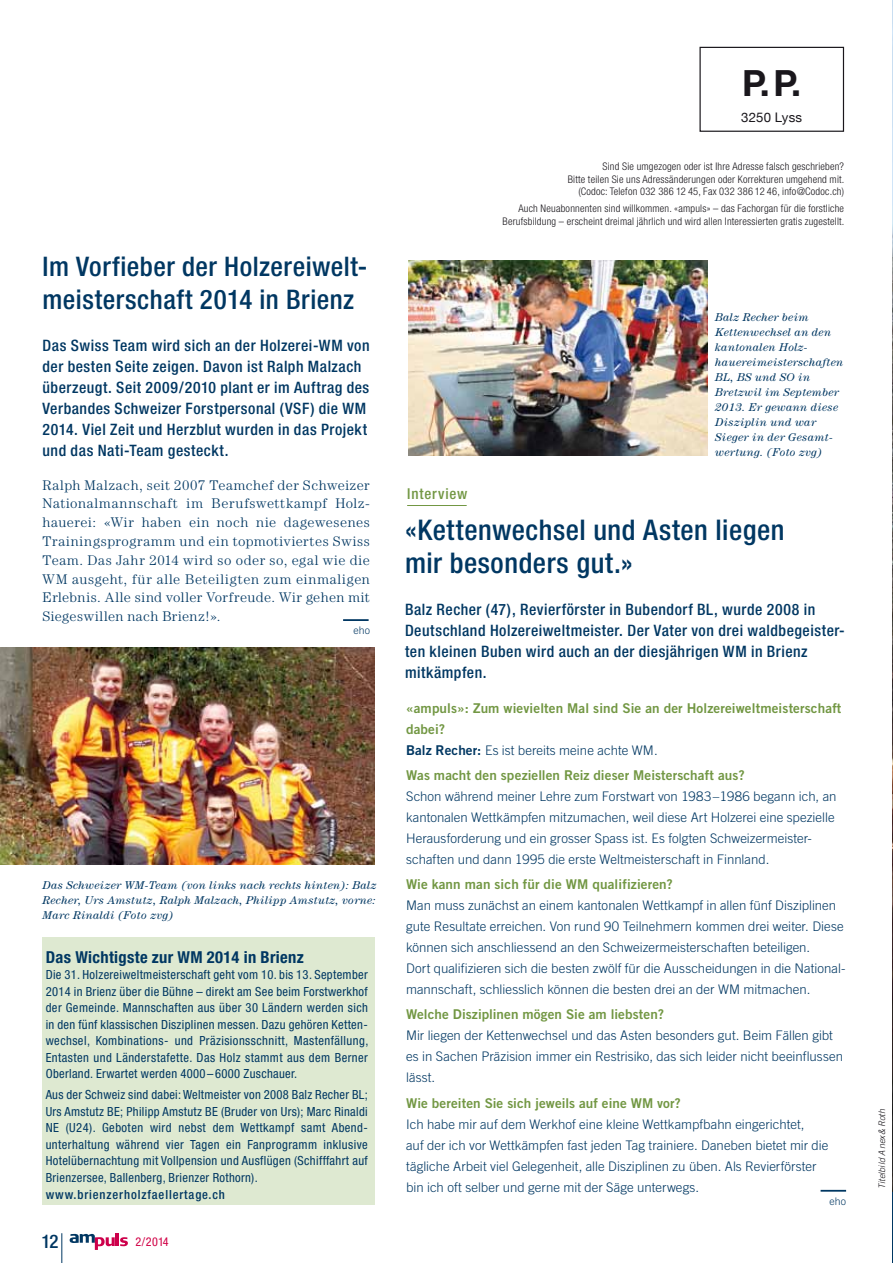
<style>
.page{position:relative;width:893px;height:1263px;background:#fff}
.page>*{position:absolute;margin:0;border:0;box-sizing:border-box;transform-origin:0 0}
.t1{font:700 36px "Helvetica Neue";color:#1a171c}
.t2{font:500 condensed 28.5px/33px "Helvetica Neue";letter-spacing:.02em;color:#003762}
.t3{font:500 condensed 27px/33px "Helvetica Neue";letter-spacing:.02em;color:#003762}
.t4{font:500 condensed 18.75px "Helvetica Neue";color:#003762}
.t5{font:700 condensed 16.5px "Helvetica Neue";letter-spacing:.02em;color:#003762}
.t6{font:500 condensed 15.75px/21px "Helvetica Neue";letter-spacing:.03em;color:#003762}
.t7{font:500 condensed 15px "Helvetica Neue";letter-spacing:.055em;color:#729743}
.t8{font:300 13.95px/18.8px "Century";letter-spacing:.025em;color:#003762;text-align:justify}
.t9{font:13.5px/21px "Trade Gothic Bold Two";letter-spacing:.01em;color:#729743}
.t10{font:300 13.2px/21px "Trade Gothic";color:#003762}
.t11{font:13.2px "Helvetica Neue";letter-spacing:.015em;color:#1a171c}
.t12{font:condensed 12.6px/16.5px "Helvetica Neue";letter-spacing:.025em;color:#003762;text-align:justify}
.t13{font:500 condensed 12.6px "Helvetica Neue";letter-spacing:.07em;color:#003762}
.t14{font:condensed 12.15px "Helvetica Neue";color:#d10046}
.t15{font:italic 11.25px/15px "Century";letter-spacing:.025em;color:#003762}
.t16{font:300 condensed 10.5px/12.8px "Helvetica Neue";letter-spacing:.02em;color:#1a171c;text-align:right}
.t17{font:300 10.5px "Trade Gothic";letter-spacing:.01em;color:#003762}
.t18{font:italic 300 9px "Trade Gothic";color:#1a171c}
.s1{font-family:"Trade Gothic Bold Two";font-weight:400;font-size:13.5px}
</style>
<div class="page">
<svg style="left:70px;top:1233px;width:58px;height:17px"></svg>
<img style="left:0;top:647px;width:375px;height:218px">
<div style="left:43px;top:938px;width:332px;height:267px;background:#dee9d1"></div>
<img style="left:892px;top:0;width:1px;height:1200px">
<div style="left:699px;top:47px;width:145px;height:85px;border:1px solid #1a171c"></div>
<hr style="left:407px;top:505px;width:60px;height:1px;background:#729743">
<hr style="left:821px;top:1190px;width:25px;height:2px;background:#003762">
<hr style="left:343px;top:619px;width:26px;height:2px;background:#003762">
<img style="left:408px;top:260px;width:299px;height:196px">
<hr style="left:61px;top:1233px;width:1px;height:30px;background:#003762">
<h3 class="t3" style="left:43px;top:250px;width:326px">Im Vorfieber der Holzereiwelt&shy;meisterschaft 2014 in Brienz</h3>
<p class="t6" style="left:43px;top:335px;width:329px">Das Swiss Team wird sich an der Holzerei-WM von der besten Seite zeigen. Davon ist Ralph Malzach überzeugt. Seit 2009/2010 plant er im Auftrag des Verbandes Schweizer Forstpersonal (VSF) die WM 2014. Viel Zeit und Herzblut wurden in das Projekt und das Nati-Team gesteckt.</p>
<p class="t8" style="left:43px;top:475px;width:329px">Ralph Malzach, seit 2007 Teamchef der Schweizer Nationalmannschaft im Berufswettkampf Holz&shy;hauerei: «Wir haben ein noch nie dagewesenes Trainingsprogramm und ein topmotiviertes Swiss Team. Das Jahr 2014 wird so oder so, egal wie die WM ausgeht, für alle Beteiligten zum einmaligen Erlebnis. Alle sind voller Vorfreude. Wir gehen mit Siegeswillen nach Brienz!».</p>
<p class="t17" style="left:353px;top:624px;width:18px">eho</p>
<p class="t15" style="left:43px;top:878px;width:336px;text-align:justify">Das Schweizer WM-Team (von links nach rechts hinten): Balz Recher, Urs Amstutz, Ralph Malzach, Philipp Amstutz, vorne:<br>Marc Rinaldi (Foto zvg)</p>
<p class="t5" style="left:46px;top:947px;width:259px">Das Wichtigste zur WM 2014 in Brienz</p>
<p class="t12" style="left:46px;top:966px;width:324px">Die 31. Holzereiweltmeisterschaft geht vom 10. bis 13. September 2014 in Brienz über die Bühne – direkt am See beim Forstwerkhof der Gemeinde. Mannschaften aus über 30 Ländern werden sich in den fünf klassischen Disziplinen messen. Dazu gehören Ketten&shy;wechsel, Kombinations- und Präzisionsschnitt, Mastenfällung, Entasten und Länderstafette. Das Holz stammt aus dem Berner Oberland. Erwartet werden 4000–6000 Zuschauer.</p>
<p class="t12" style="left:46px;top:1086px;width:324px">Aus der Schweiz sind dabei: Weltmeister von 2008 Balz Recher BL; Urs Amstutz BE; Philipp Amstutz BE (Bruder von Urs); Marc Rinaldi NE (U24). Geboten wird nebst dem Wettkampf samt Abend&shy;unterhaltung während vier Tagen ein Fanprogramm inklusive Hotelübernachtung mit Vollpension und Ausflügen (Schifffahrt auf Brienzersee, Ballenberg, Brienzer Rothorn).</p>
<p class="t13" style="left:46px;top:1187px;width:181px">www.brienzerholzfaellertage.ch</p>
<h3 class="t4" style="left:41px;top:1230px;width:19px">12</h3>
<p class="t14" style="left:135px;top:1235px;width:35px">2/2014</p>
<h1 class="t1" style="left:742px;top:51px;width:60px">P. P.</h1>
<p class="t11" style="left:741px;top:106px;width:62px">3250 Lyss</p>
<p class="t16" style="left:568px;top:160px;width:278px">Sind Sie umgezogen oder ist Ihre Adresse falsch geschrieben?<br>Bitte teilen Sie uns Adressänderungen oder Korrekturen umgehend mit. (Codoc: Telefon 032 386 12 45, Fax 032 386 12 46, info@Codoc.ch)</p>
<p class="t16" style="left:503px;top:202px;width:343px">Auch Neuabonnenten sind willkommen. «ampuls» – das Fachorgan für die forstliche<br>Berufsbildung – erscheint dreimal jährlich und wird allen Interessierten gratis zugestellt.</p>
<p class="t15" style="left:715px;top:309px;width:129px">Balz Recher beim<br>Kettenwechsel an den kantonalen Holz&shy;hauereimeisterschaften<br>BL, BS und SO in<br>Bretzwil im September<br>2013. Er gewann diese<br>Disziplin und war<br>Sieger in der Gesamt&shy;wertung. (Foto zvg)</p>
<p class="t7" style="left:407px;top:484px;width:62px">Interview</p>
<h2 class="t2" style="left:405px;top:513px;width:381px">«Kettenwechsel und Asten liegen mir besonders gut.»</h2>
<p class="t6" style="left:405px;top:599px;width:441px">Balz Recher (47), Revierförster in Bubendorf BL, wurde 2008 in Deutschland Holzereiweltmeister. Der Vater von drei waldbegeister&shy;ten kleinen Buben wird auch an der diesjährigen WM in Brienz mitkämpfen.</p>
<p class="t9" style="left:406px;top:697px;width:437px">«ampuls»: Zum wievielten Mal sind Sie an der Holzereiweltmeisterschaft dabei?</p>
<p class="t10" style="left:406px;top:739px;width:253px"><span class="s1">Balz Recher:</span> Es ist bereits meine achte WM.</p>
<p class="t9" style="left:406px;top:764px;width:340px">Was macht den speziellen Reiz dieser Meisterschaft aus?</p>
<p class="t10" style="left:406px;top:785px;width:432px">Schon während meiner Lehre zum Forstwart von 1983–1986 begann ich, an kantonalen Wettkämpfen mitzumachen, weil diese Art Holzerei eine spezielle Herausforderung und ein grosser Spass ist. Es folgten Schweizermeister&shy;schaften und dann 1995 die erste Weltmeisterschaft in Finnland.</p>
<p class="t9" style="left:406px;top:873px;width:268px">Wie kann man sich für die WM qualifizieren?</p>
<p class="t10" style="left:406px;top:895px;width:441px">Man muss zunächst an einem kantonalen Wettkampf in allen fünf Disziplinen gute Resultate erreichen. Von rund 90 Teilnehmern kommen drei weiter. Diese können sich anschliessend an den Schweizermeisterschaften beteiligen.<br>Dort qualifizieren sich die besten zwölf für die Ausscheidungen in die National&shy;mannschaft, schliesslich können die besten drei an der WM mitmachen.</p>
<p class="t9" style="left:406px;top:1004px;width:259px">Welche Disziplinen mögen Sie am liebsten?</p>
<p class="t10" style="left:406px;top:1025px;width:438px">Mir liegen der Kettenwechsel und das Asten besonders gut. Beim Fällen gibt es in Sachen Präzision immer ein Restrisiko, das sich leider nicht beeinflussen lässt.</p>
<p class="t9" style="left:406px;top:1092px;width:276px">Wie bereiten Sie sich jeweils auf eine WM vor?</p>
<p class="t10" style="left:406px;top:1113px;width:424px">Ich habe mir auf dem Werkhof eine kleine Wettkampfbahn eingerichtet,<br>auf der ich vor Wettkämpfen fast jeden Tag trainiere. Daneben bietet mir die tägliche Arbeit viel Gelegenheit, alle Disziplinen zu üben. Als Revierförster bin ich oft selber und gerne mit der Säge unterwegs.</p>
<p class="t17" style="left:830px;top:1195px;width:18px">eho</p>
<p class="t18" style="left:877px;top:1188px;width:81px;rotate:-90deg">Titelbild Anex&amp; Roth</p>
</div>
